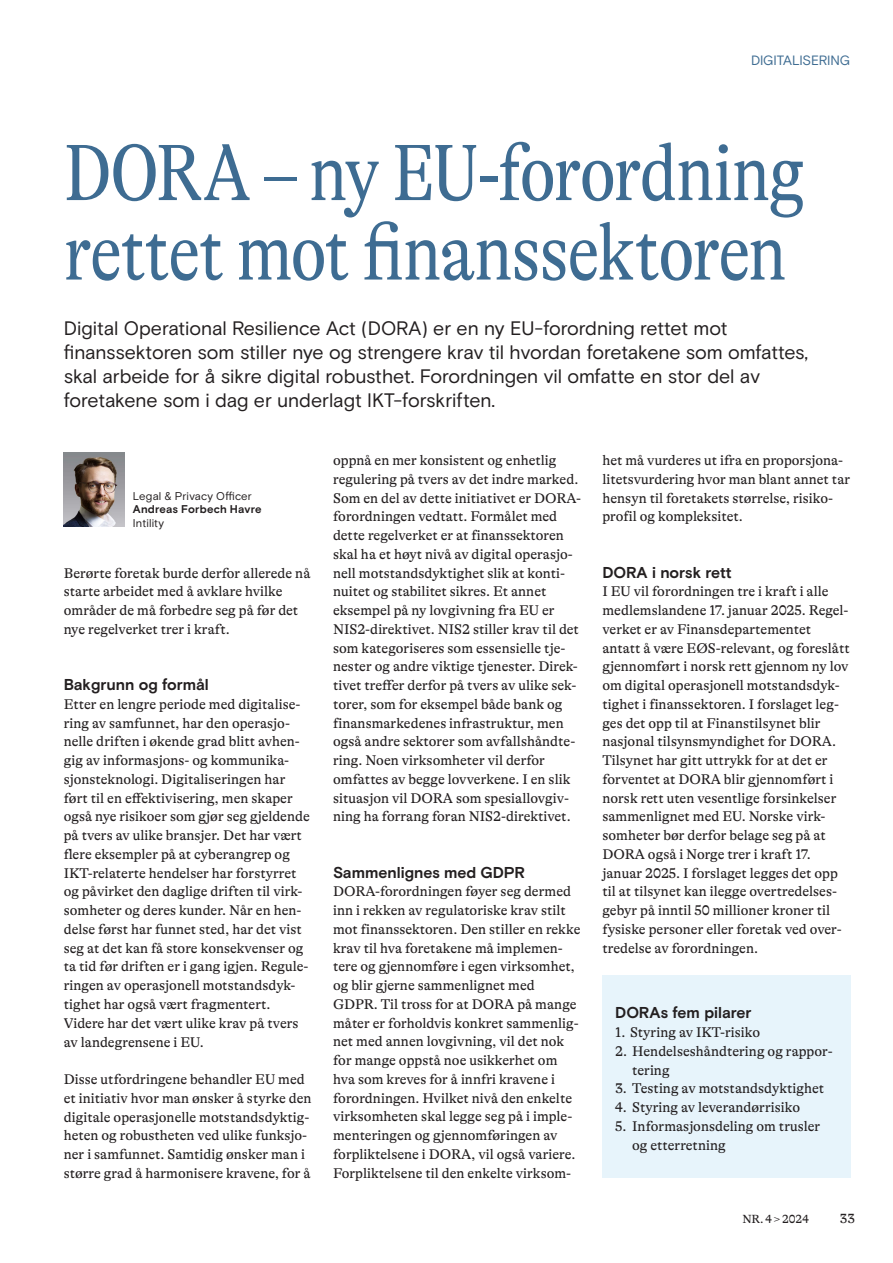
<style>
.page{position:relative;width:893px;height:1263px;background:#fff}
.page>*{position:absolute;margin:0;border:0;box-sizing:border-box;transform-origin:0 0}
.t1{font:300 condensed 81px/79.5px "GT Alpina";letter-spacing:-.025em;color:#3e6c92}
.t2{font:19.5px/24px "Basis Grotesque Pro";letter-spacing:-.005em;color:#231f20}
.t3{font:700 15.75px "Basis Grotesque Pro";letter-spacing:-.005em;color:#231f20}
.t4{font:14.25px/18.8px "GT Alpina";color:#231f20}
.t5{font:13.5px "Basis Grotesque Pro";letter-spacing:-.015em;color:#3e6c92}
.t6{font:13.5px "GT Alpina";color:#231f20}
.t7{font:12px "GT Alpina";letter-spacing:-.005em;color:#231f20}
.t8{font:11.25px "Basis Grotesque Pro";letter-spacing:.015em;color:#231f20}
.t9{font:700 11.25px "Basis Grotesque Pro";letter-spacing:.015em;color:#231f20}
</style>
<div class="page">
<img style="left:64px;top:453px;width:60px;height:73px">
<div style="left:602px;top:975px;width:248px;height:203px;background:#e7f4fb"></div>
<p class="t5" style="left:751px;top:52px;width:101px">DIGITALISERING</p>
<h1 class="t1" style="left:64px;top:134px;width:743px">DORA – ny EU-forordning rettet mot finanssektoren</h1>
<p class="t2" style="left:64px;top:317px;width:746px">Digital Operational Resilience Act (DORA) er en ny EU-forordning rettet mot finanssektoren som stiller nye og strengere krav til hvordan foretakene som omfattes, skal arbeide for å sikre digital robusthet. Forordningen vil omfatte en stor del av foretakene som i dag er underlagt IKT-forskriften.</p>
<p class="t8" style="left:133px;top:489px;width:120px">Legal &amp; Privacy Officer</p>
<p class="t9" style="left:133px;top:503px;width:130px">Andreas Forbech Havre</p>
<p class="t8" style="left:133px;top:516px;width:33px">Intility</p>
<p class="t4" style="left:64px;top:564px;width:248px">Berørte foretak burde derfor allerede nå starte arbeidet med å avklare hvilke områder de må forbedre seg på før det nye regelverket trer i kraft.</p>
<p class="t3" style="left:64px;top:675px;width:147px">Bakgrunn og formål</p>
<p class="t4" style="left:64px;top:695px;width:248px">Etter en lengre periode med digitalise&shy;ring av samfunnet, har den operasjo&shy;nelle driften i økende grad blitt avhen&shy;gig av informasjons- og kommunika&shy;sjonsteknologi. Digitaliseringen har ført til en effektivisering, men skaper også nye risikoer som gjør seg gjeldende på tvers av ulike bransjer. Det har vært flere eksempler på at cyberangrep og IKT-relaterte hendelser har forstyrret og påvirket den daglige driften til virk&shy;somheter og deres kunder. Når en hen&shy;delse først har funnet sted, har det vist seg at det kan få store konsekvenser og ta tid før driften er i gang igjen. Regule&shy;ringen av operasjonell motstandsdyk&shy;tighet har også vært fragmentert.<br>Videre har det vært ulike krav på tvers av landegrensene i EU.</p>
<p class="t4" style="left:64px;top:1070px;width:249px">Disse utfordringene behandler EU med et initiativ hvor man ønsker å styrke den digitale operasjonelle motstandsdyktig&shy;heten og robustheten ved ulike funksjo&shy;ner i samfunnet. Samtidig ønsker man i større grad å harmonisere kravene, for å</p>
<p class="t4" style="left:333px;top:451px;width:250px">oppnå en mer konsistent og enhetlig regulering på tvers av det indre marked.<br>Som en del av dette initiativet er DORA&shy;forordningen vedtatt. Formålet med dette regelverket er at finanssektoren skal ha et høyt nivå av digital operasjo&shy;nell motstandsdyktighet slik at konti&shy;nuitet og stabilitet sikres. Et annet eksempel på ny lovgivning fra EU er NIS2-direktivet. NIS2 stiller krav til det som kategoriseres som essensielle tje&shy;nester og andre viktige tjenester. Direk&shy;tivet treffer derfor på tvers av ulike sek&shy;torer, som for eksempel både bank og finansmarkedenes infrastruktur, men også andre sektorer som avfallshåndte&shy;ring. Noen virksomheter vil derfor omfattes av begge lovverkene. I en slik situasjon vil DORA som spesiallovgiv&shy;ning ha forrang foran NIS2-direktivet.</p>
<p class="t3" style="left:333px;top:863px;width:193px">Sammenlignes med GDPR</p>
<p class="t4" style="left:333px;top:882px;width:249px">DORA-forordningen føyer seg dermed inn i rekken av regulatoriske krav stilt mot finanssektoren. Den stiller en rekke krav til hva foretakene må implemen&shy;tere og gjennomføre i egen virksomhet, og blir gjerne sammenlignet med GDPR. Til tross for at DORA på mange måter er forholdvis konkret sammenlig&shy;net med annen lovgivning, vil det nok for mange oppstå noe usikkerhet om hva som kreves for å innfri kravene i forordningen. Hvilket nivå den enkelte virksomheten skal legge seg på i imple&shy;menteringen og gjennomføringen av forpliktelsene i DORA, vil også variere.<br>Forpliktelsene til den enkelte virksom-</p>
<p class="t4" style="left:602px;top:451px;width:249px">het må vurderes ut ifra en proporsjona&shy;litetsvurdering hvor man blant annet tar hensyn til foretakets størrelse, risiko&shy;profil og kompleksitet.</p>
<p class="t3" style="left:602px;top:563px;width:131px">DORA i norsk rett</p>
<p class="t4" style="left:602px;top:582px;width:249px">I EU vil forordningen tre i kraft i alle medlemslandene 17. januar 2025. Regel&shy;verket er av Finansdepartementet antatt å være EØS-relevant, og foreslått gjennomført i norsk rett gjennom ny lov om digital operasjonell motstandsdyk&shy;tighet i finanssektoren. I forslaget leg&shy;ges det opp til at Finanstilsynet blir nasjonal tilsynsmyndighet for DORA.<br>Tilsynet har gitt uttrykk for at det er forventet at DORA blir gjennomført i norsk rett uten vesentlige forsinkelser sammenlignet med EU. Norske virk&shy;somheter bør derfor belage seg på at DORA også i Norge trer i kraft 17. januar 2025. I forslaget legges det opp til at tilsynet kan ilegge overtredelses&shy;gebyr på inntil 50 millioner kroner til fysiske personer eller foretak ved over&shy;tredelse av forordningen.</p>
<p class="t3" style="left:615px;top:1004px;width:138px">DORAs fem pilarer</p>
<p class="t4" style="left:615px;top:1023px;width:146px">1. Styring av IKT-risiko</p>
<p class="t4" style="left:632px;top:1042px;width:202px;text-indent:-17px">2. Hendelseshåndtering og rappor&shy;tering</p>
<p class="t4" style="left:615px;top:1079px;width:211px">3. Testing av motstandsdyktighet</p>
<p class="t4" style="left:615px;top:1098px;width:186px">4. Styring av leverandørrisiko</p>
<p class="t4" style="left:632px;top:1117px;width:190px;text-indent:-17px">5. Informasjonsdeling om trusler og etterretning</p>
<p class="t7" style="left:742px;top:1212px;width:68px">NR. 4 &gt; 2024</p>
<p class="t6" style="left:840px;top:1211px;width:16px">33</p>
</div>
